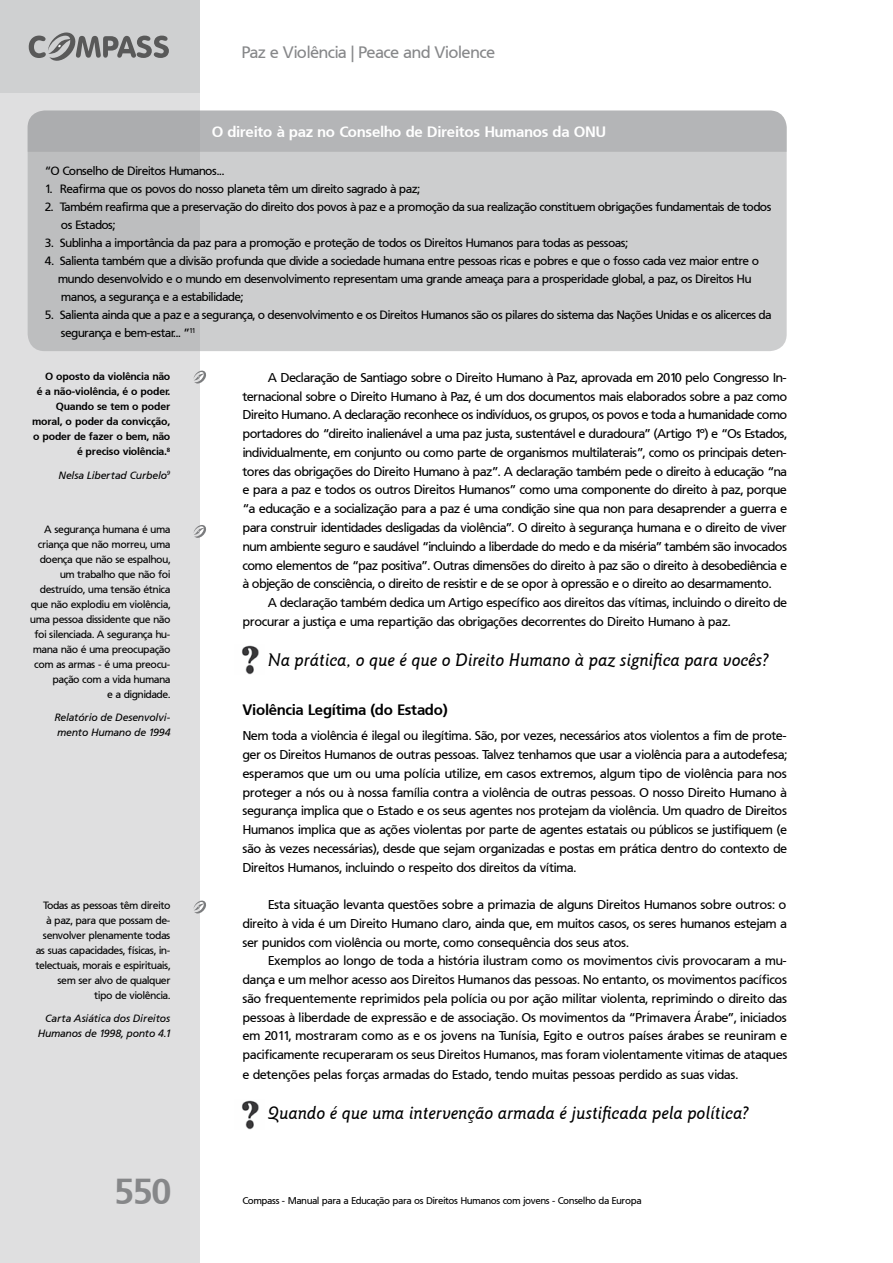
<style>
.page{position:relative;width:893px;height:1263px;background:#fff}
.page>*{position:absolute;margin:0;border:0;box-sizing:border-box;transform-origin:0 0}
.t1{font:700 36px "Frutiger PFL";color:#868789}
.t2{font:italic 18px "Goudy Sn Md PFL";color:#000}
.t3{font:16.5px "Frutiger PFL";color:#868789}
.t4{font:700 15px "Frutiger PFL";color:#fff}
.t5{font:700 15px "Frutiger PFL";color:#000}
.t6{font:12.75px/18.8px "Frutiger PFL";color:#000;text-align:justify}
.t7{font:12px/18px "Frutiger PFL";letter-spacing:-.01em;color:#000}
.t8{font:10.5px/15px "Frutiger PFL";color:#000;text-align:right}
.t9{font:700 10.5px/15px "Frutiger PFL";color:#000;text-align:right}
.t10{font:italic 10.5px/15px "Frutiger PFL";letter-spacing:.015em;color:#000}
.t11{font:9.75px "Frutiger PFL";color:#000}
.s1{font-family:"Frutiger LT Std"}
</style>
<div class="page">
<div style="left:0;top:0;width:200px;height:1263px;background:#dfdfe0"></div>
<div style="left:0;top:0;width:200px;height:93px;background:#cfd0d1"></div>
<svg style="left:29px;top:32px;width:140px;height:29px"></svg>
<div style="left:28px;top:111px;width:759px;height:240px;background:linear-gradient(to right,#c1c2c3,#d2d3d4);border-radius:17px"></div>
<div style="left:28px;top:111px;width:759px;height:41px;background:#b4b5b7"></div>
<svg style="left:194px;top:370px;width:12px;height:14px"></svg>
<svg style="left:194px;top:525px;width:12px;height:13px"></svg>
<svg style="left:194px;top:900px;width:12px;height:13px"></svg>
<img style="left:241px;top:645px;width:18px;height:29px">
<img style="left:241px;top:1100px;width:18px;height:29px">
<p class="t3" style="left:242px;top:42px;width:254px">Paz e Violência | Peace and Violence</p>
<p class="t4" style="left:212px;top:122px;width:395px">O direito à paz no Conselho de Direitos Humanos da ONU</p>
<p class="t7" style="left:45px;top:162px;width:181px">“O Conselho de Direitos Humanos...</p>
<p class="t7" style="left:45px;top:180px;width:376px">1. Reafirma que os povos do nosso planeta têm um direito sagrado à paz;</p>
<p class="t7" style="left:61px;top:198px;width:712px;text-indent:-16px">2. Também reafirma que a preservação do direito dos povos à paz e a promoção da sua realização constituem obrigaç<span class="s1">õ</span>es fundamentais de todos os Estados;</p>
<p class="t7" style="left:45px;top:234px;width:584px">3. Sublinha a importância da paz para a promoção e proteção de todos os Direitos Humanos para todas as pessoas;</p>
<p class="t7" style="left:58px;top:252px;width:703px;text-indent:-13px">4. Salienta também que a divisão profunda que divide a sociedade humana entre pessoas ricas e pobres e que o fosso cada vez maior entre o mundo desenvolvido e o mundo em desenvolvimento representam uma grande ameaça para a prosperidade global, a paz, os Direitos Hu manos, a segurança e a estabilidade;</p>
<p class="t7" style="left:61px;top:306px;width:712px;text-indent:-16px">5. Salienta ainda que a paz e a segurança, o desenvolvimento e os Direitos Humanos são os pilares do sistema das Naç<span class="s1">õ</span>es Unidas e os alicerces da segurança e bem-estar... ”<sup>11</sup></p>
<p class="t9" style="left:32px;top:369px;width:139px">O oposto da violência não<br>é a não-violência, é o poder.<br>Quando se tem o poder moral, o poder da convicção, o poder de fazer o bem, não é preciso violência.<sup>8</sup></p>
<p class="t10" style="left:59px;top:468px;width:113px">Nelsa Libertad Curbelo<sup>9</sup></p>
<p class="t6" style="left:242px;top:368px;width:546px;text-indent:26px">A Declaração de Santiago sobre o Direito Humano à Paz, aprovada em 2010 pelo Congresso In&shy;ternacional sobre o Direito Humano à Paz, é um dos documentos mais elaborados sobre a paz como Direito Humano. A declaração reconhece os indivíduos, os grupos, os povos e toda a humanidade como portadores do “direito inalienável a uma paz justa, sustentável e duradoura” (Artigo 1º) e “Os Estados, individualmente, em conjunto ou como parte de organismos multilaterais”, como os principais deten&shy;tores das obrigaç<span class="s1">õ</span>es do Direito Humano à paz”. A declaração também pede o direito à educação “na e para a paz e todos os outros Direitos Humanos” como uma componente do direito à paz, porque “a educação e a socialização para a paz é uma condição sine qua non para desaprender a guerra e para construir identidades desligadas da violência”. O direito à segurança humana e o direito de viver num ambiente seguro e saudável “incluindo a liberdade do medo e da miséria” também são invocados como elementos de “paz positiva”. Outras dimens<span class="s1">õ</span>es do direito à paz são o direito à desobediência e à objeção de consciência, o direito de resistir e de se opor à opressão e o direito ao desarmamento.</p>
<p class="t6" style="left:242px;top:593px;width:546px;text-indent:26px">A declaração também dedica um Artigo específico aos direitos das vítimas, incluindo o direito de procurar a justiça e uma repartição das obrigaç<span class="s1">õ</span>es decorrentes do Direito Humano à paz.</p>
<h2 class="t2" style="left:268px;top:648px;width:502px">Na prática, o que é que o Direito Humano à paz significa para vocês?</h2>
<p class="t5" style="left:242px;top:700px;width:207px">Violência Legítima (do Estado)</p>
<p class="t6" style="left:242px;top:727px;width:546px">Nem toda a violência é ilegal ou ilegítima. São, por vezes, necessários atos violentos a fim de prote&shy;ger os Direitos Humanos de outras pessoas. Talvez tenhamos que usar a violência para a autodefesa; esperamos que um ou uma polícia utilize, em casos extremos, algum tipo de violência para nos proteger a nós ou à nossa família contra a violência de outras pessoas. O nosso Direito Humano à segurança implica que o Estado e os seus agentes nos protejam da violência. Um quadro de Direitos Humanos implica que as aç<span class="s1">õ</span>es violentas por parte de agentes estatais ou públicos se justifiquem (e são às vezes necessárias), desde que sejam organizadas e postas em prática dentro do contexto de Direitos Humanos, incluindo o respeito dos direitos da vítima.</p>
<p class="t6" style="left:242px;top:895px;width:546px;text-indent:26px">Esta situação levanta quest<span class="s1">õ</span>es sobre a primazia de alguns Direitos Humanos sobre outros: o direito à vida é um Direito Humano claro, ainda que, em muitos casos, os seres humanos estejam a ser punidos com violência ou morte, como consequência dos seus atos.</p>
<p class="t6" style="left:242px;top:951px;width:546px;text-indent:26px">Exemplos ao longo de toda a história ilustram como os movimentos civis provocaram a mu&shy;dança e um melhor acesso aos Direitos Humanos das pessoas. No entanto, os movimentos pacíficos são frequentemente reprimidos pela polícia ou por ação militar violenta, reprimindo o direito das pessoas à liberdade de expressão e de associação. Os movimentos da “Primavera Árabe”, iniciados em 2011, mostraram como as e os jovens na Tunísia, Egito e outros países árabes se reuniram e pacificamente recuperaram os seus Direitos Humanos, mas foram violentamente vitimas de ataques e detenç<span class="s1">õ</span>es pelas forças armadas do Estado, tendo muitas pessoas perdido as suas vidas.</p>
<h2 class="t2" style="left:268px;top:1101px;width:482px">Quando é que uma intervenção armada é justificada pela política?</h2>
<p class="t8" style="left:30px;top:522px;width:142px">A segurança humana é uma criança que não morreu, uma doença que não se espalhou, um trabalho que não foi destruído, uma tensão étnica que não explodiu em violência, uma pessoa dissidente que não foi silenciada. A segurança hu&shy;mana não é uma preocupação com as armas - é uma preocu&shy;pação com a vida humana<br>e a dignidade.</p>
<p class="t10" style="left:54px;top:710px;width:117px">Relatório de Desenvolvi&shy;mento Humano de 1994</p>
<p class="t8" style="left:35px;top:897px;width:136px">Todas as pessoas têm direito<br>à paz, para que possam de&shy;senvolver plenamente todas as suas capacidades, físicas, in&shy;telectuais, morais e espirituais, sem ser alvo de qualquer<br>tipo de violência.</p>
<p class="t10" style="left:38px;top:1011px;width:134px;text-align:right">Carta Asiática dos Direitos<br>Humanos de 1998, ponto 4.1</p>
<h1 class="t1" style="left:114px;top:1168px;width:59px">550</h1>
<p class="t11" style="left:242px;top:1194px;width:400px">Compass - Manual para a Educação para os Direitos Humanos com jovens - Conselho da Europa</p>
</div>
